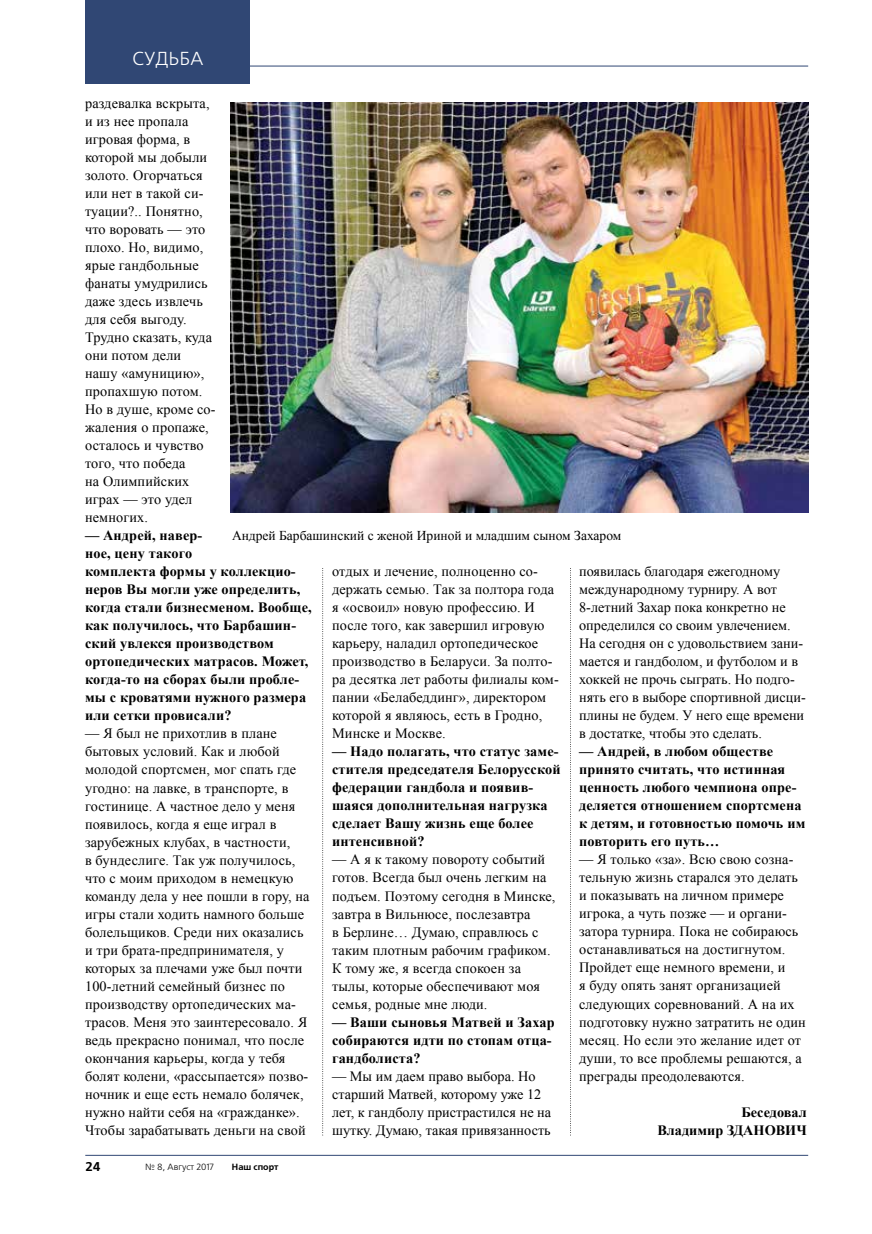
<style>
.page{position:relative;width:872px;height:1234px;background:#fff}
.page>*{position:absolute;margin:0;border:0;box-sizing:border-box;transform-origin:0 0}
.t1{font:18.75px "Free Set C";color:#fff}
.t2{font:14.25px/18px "Times New Roman";letter-spacing:.01em;color:#000}
.t3{font:700 14.25px/18px "Times New Roman";letter-spacing:.01em;color:#000}
.t4{font:13.5px "Times New Roman";color:#000}
.t5{font:700 12.75px "Free Set C";color:#000}
.t6{font:9px "Free Set C";color:#000}
.t7{font:700 9px "Free Set C";color:#000}
</style>
<div class="page">
<hr style="left:85px;top:66px;width:723px;height:1px;background:#304774">
<div style="left:85px;top:0;width:165px;height:83px;background:#304774"></div>
<hr style="left:85px;top:1154px;width:723px;height:1px;background:#304774">
<img style="left:231px;top:102px;width:577px;height:410px">
<svg style="left:322px;top:568px;width:1px;height:567px"></svg>
<svg style="left:570px;top:568px;width:1px;height:567px"></svg>
<h1 class="t1" style="left:133px;top:49px;width:72px">СУДЬБА</h1>
<p class="t2" style="left:85px;top:94px;width:132px">раздевалка вскрыта, и из нее пропала игровая форма, в которой мы добыли золото. Огорчаться или нет в такой си&shy;туации?.. Понятно, что воровать — это плохо. Но, видимо, ярые гандбольные фанаты умудрились даже здесь извлечь для себя выгоду.<br>Трудно сказать, куда они потом дели нашу «амуницию», пропахшую потом.<br>Но в душе, кроме со&shy;жаления о пропаже, осталось и чувство того, что победа<br>на Олимпийских играх — это удел немногих.</p>
<p class="t3" style="left:85px;top:526px;width:228px">— Андрей, навер-<br>ное, цену такого<br>комплекта формы у коллекцио&shy;неров Вы могли уже определить, когда стали бизнесменом. Вообще, как получилось, что Барбашин&shy;ский увлекся производством ортопедических матрасов. Может, когда-то на сборах были пробле&shy;мы с кроватями нужного размера или сетки провисали?</p>
<p class="t2" style="left:85px;top:724px;width:226px">— Я был не прихотлив в плане бытовых условий. Как и любой молодой спортсмен, мог спать где угодно: на лавке, в транспорте, в гостинице. А частное дело у меня появилось, когда я еще играл в зарубежных клубах, в частности,<br>в бундеслиге. Так уж получилось, что с моим приходом в немецкую команду дела у нее пошли в гору, на игры стали ходить намного больше болельщиков. Среди них оказались и три брата-предпринимателя, у которых за плечами уже был почти<br>100-летний семейный бизнес по производству ортопедических ма&shy;трасов. Меня это заинтересовало. Я ведь прекрасно понимал, что после окончания карьеры, когда у тебя болят колени, «рассыпается» позво&shy;ночник и еще есть немало болячек, нужно найти себя на «гражданке».<br>Чтобы зарабатывать деньги на свой</p>
<p class="t4" style="left:232px;top:526px;width:391px">Андрей Барбашинский с женой Ириной и младшим сыном Захаром</p>
<p class="t2" style="left:579px;top:562px;width:228px">появилась благодаря ежегодному международному турниру. А вот 8-летний Захар пока конкретно не определился со своим увлечением.<br>На сегодня он с удовольствием зани&shy;мается и гандболом, и футболом и в хоккей не прочь сыграть. Но подго&shy;нять его в выборе спортивной дисци&shy;плины не будем. У него еще времени в достатке, чтобы это сделать.</p>
<p class="t3" style="left:579px;top:742px;width:228px">— Андрей, в любом обществе принято считать, что истинная ценность любого чемпиона опре&shy;деляется отношением спортсмена к детям, и готовностью помочь им повторить его путь…</p>
<p class="t2" style="left:579px;top:850px;width:228px">— Я только «за». Всю свою созна&shy;тельную жизнь старался это делать и показывать на личном примере игрока, а чуть позже — и органи&shy;затора турнира. Пока не собираюсь останавливаться на достигнутом.<br>Пройдет еще немного времени, и<br>я буду опять занят организацией следующих соревнований. А на их подготовку нужно затратить не один месяц. Но если это желание идет от души, то все проблемы решаются, а преграды преодолеваются.</p>
<p class="t3" style="left:657px;top:1102px;width:151px;text-align:right">Беседовал<br>Владимир ЗДАНОВИЧ</p>
<p class="t2" style="left:332px;top:562px;width:228px">отдых и лечение, полноценно со&shy;держать семью. Так за полтора года я «освоил» новую профессию. И после того, как завершил игровую карьеру, наладил ортопедическое производство в Беларуси. За полто&shy;ра десятка лет работы филиалы ком&shy;пании «Белабеддинг», директором которой я являюсь, есть в Гродно,<br>Минске и Москве.</p>
<p class="t3" style="left:332px;top:742px;width:230px">— Надо полагать, что статус заме&shy;стителя председателя Белорусской федерации гандбола и появив&shy;шаяся дополнительная нагрузка сделает Вашу жизнь еще более интенсивной?</p>
<p class="t2" style="left:332px;top:850px;width:225px">— А я к такому повороту событий готов. Всегда был очень легким на подъем. Поэтому сегодня в Минске, завтра в Вильнюсе, послезавтра<br>в Берлине… Думаю, справлюсь с таким плотным рабочим графиком.<br>К тому же, я всегда спокоен за тылы, которые обеспечивают моя семья, родные мне люди.</p>
<p class="t3" style="left:332px;top:1012px;width:224px">— Ваши сыновья Матвей и Захар собираются идти по стопам отца&shy;гандболиста?</p>
<p class="t2" style="left:332px;top:1066px;width:220px">— Мы им даем право выбора. Но старший Матвей, которому уже 12 лет, к гандболу пристрастился не на шутку. Думаю, такая привязанность</p>
<p class="t5" style="left:85px;top:1158px;width:17px">24</p>
<p class="t6" style="left:145px;top:1161px;width:70px">№ 8, Август 2017</p>
<p class="t7" style="left:232px;top:1161px;width:48px">Наш спорт</p>
</div>
